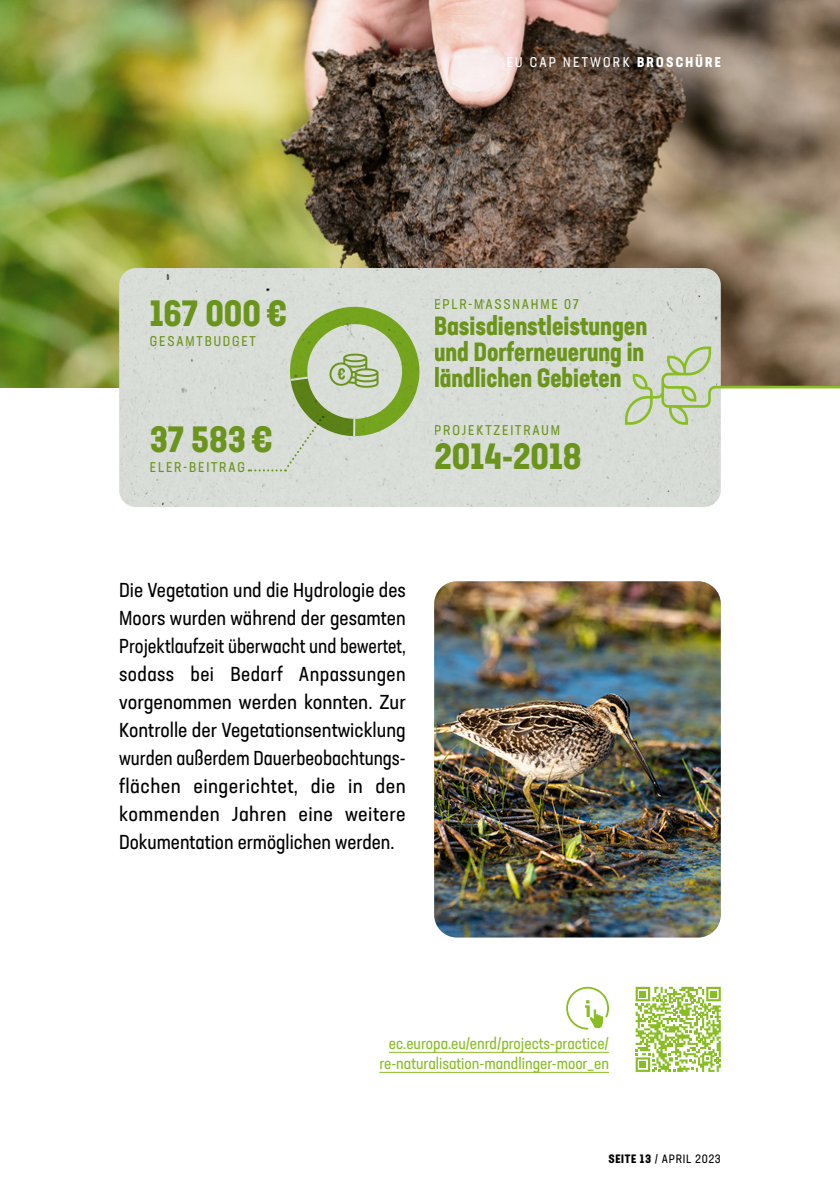
<style>
.page{position:relative;width:840px;height:1191px;background:#fff}
.page>*{position:absolute;margin:0;border:0;box-sizing:border-box;transform-origin:0 0}
.t1{font:700 condensed 36px "Neusa Next Std";color:#6b941c}
.t2{font:700 condensed 26px/26px "Neusa Next Std";color:#6b941c;text-align:justify}
.t3{font:condensed 20px/28px "Neusa Next Std";color:#000;text-align:justify}
.t4{font:condensed 16px/20px "Neusa Next Std";color:#89bd24;text-align:right}
.t5{font:condensed 14px "Neusa Next Std";letter-spacing:.13em;color:#6b941c}
.t6{font:condensed 14px "Neusa Next Std";letter-spacing:.16em;color:#fff}
.t7{font:condensed 12px "Neusa Next Std";letter-spacing:.06em;color:#000}
.s1{font-weight:700}
</style>
<div class="page">
<img style="left:1px;top:0;width:838px;height:387px">
<img style="left:434px;top:581px;width:286px;height:356px">
<hr style="left:389px;top:1052px;width:219px;height:1px;background:#89bd24">
<hr style="left:379px;top:1072px;width:229px;height:1px;background:#89bd24">
<svg style="left:566px;top:986px;width:43px;height:44px"></svg>
<div style="left:119px;top:268px;width:601px;height:239px;background:#d8dcd6"></div>
<svg style="left:624px;top:346px;width:215px;height:79px"></svg>
<img style="left:0;top:0;width:1px;height:387px">
<svg style="left:248px;top:303px;width:175px;height:168px;background:#c0cdac"></svg>
<svg style="left:635px;top:986px;width:85px;height:85px"></svg>
<p class="t6" style="left:506px;top:54px;width:215px">EU CAP NETWORK <span class="s1">BROSCHÜRE</span></p>
<h1 class="t1" style="left:150px;top:291px;width:139px">167 000 €</h1>
<p class="t5" style="left:150px;top:332px;width:107px">GESAMTBUDGET</p>
<h1 class="t1" style="left:150px;top:416px;width:124px">37 583 €</h1>
<p class="t5" style="left:150px;top:458px;width:96px">ELER-BEITRAG</p>
<p class="t5" style="left:434px;top:295px;width:146px">EPLR-MASSNAHME 07</p>
<h2 class="t2" style="left:434px;top:312px;width:214px">Basisdienstleistungen und Dorferneuerung in ländlichen Gebieten</h2>
<p class="t5" style="left:434px;top:421px;width:127px">PROJEKTZEITRAUM</p>
<h1 class="t1" style="left:434px;top:433px;width:149px">2014-2018</h1>
<p class="t3" style="left:119px;top:575px;width:288px">Die Vegetation und die Hydrologie des Moors wurden während der gesamten Projektlaufzeit überwacht und bewertet, sodass bei Bedarf Anpassungen vorgenommen werden konnten. Zur Kontrolle der Vegetationsentwicklung wurden außerdem Dauerbeobachtungs&shy;flächen eingerichtet, die in den kommenden Jahren eine weitere Dokumentation ermöglichen werden.</p>
<p class="t4" style="left:379px;top:1033px;width:231px">ec.europa.eu/enrd/projects-practice/ re-naturalisation-mandlinger-moor_en</p>
<p class="t7" style="left:608px;top:1151px;width:114px"><span class="s1">SEITE 13</span> / APRIL 2023</p>
</div>
